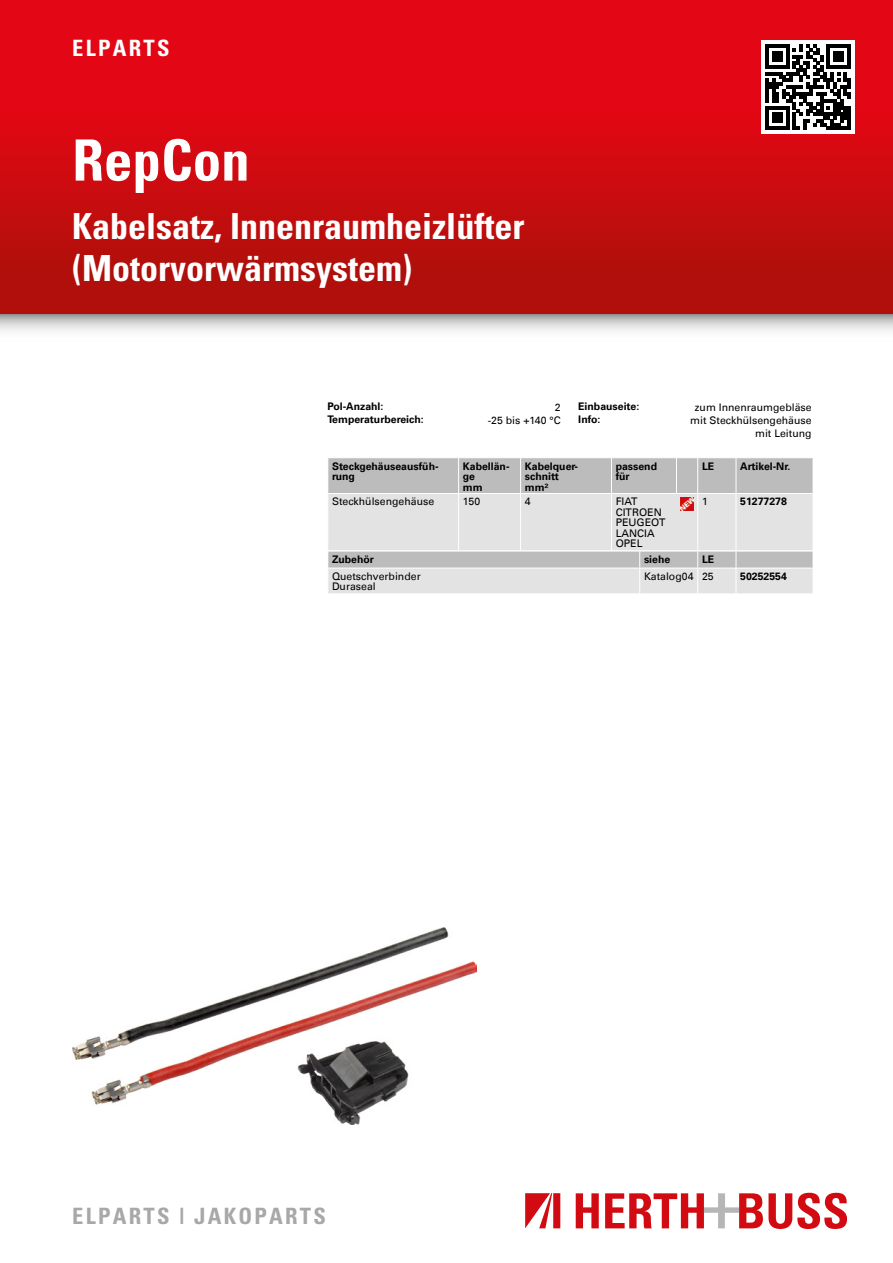
<style>
.page{position:relative;width:893px;height:1263px;background:#fff}
.page>*{position:absolute;margin:0;border:0;box-sizing:border-box;transform-origin:0 0}
.t1{font:700 condensed 57px "Univers";color:#fff}
.t2{font:700 condensed 36px/42px "Univers";color:#fff}
.t3{font:700 condensed 22.5px "Univers";letter-spacing:.1em;color:#a8a8a7}
.t4{font:700 condensed 22.5px "Univers";letter-spacing:.1em;color:#fff}
.t5{font:700 10.5px/10.5px "Univers Com 65";color:#000}
.t6{font:10.5px/10.5px "Univers Com 55 Roman";color:#000}
</style>
<div class="page">
<img style="left:0;top:0;width:893px;height:331px">
<div style="left:761px;top:40px;width:94px;height:94px;background:#fff"></div>
<svg style="left:765px;top:45px;width:85px;height:85px"></svg>
<img style="left:72px;top:927px;width:404px;height:197px">
<svg style="left:576px;top:1193px;width:23px;height:35px"></svg>
<svg style="left:605px;top:1193px;width:242px;height:36px"></svg>
<svg style="left:525px;top:1193px;width:35px;height:35px"></svg>
<svg style="left:328px;top:458px;width:484px;height:135px;background:#d5d5d5"></svg>
<h3 class="t4" style="left:72px;top:34px;width:99px">ELPARTS</h3>
<h1 class="t1" style="left:72px;top:125px;width:179px">RepCon</h1>
<h2 class="t2" style="left:72px;top:205px;width:454px">Kabelsatz, Innenraumheizlüfter (Motorvorwärmsystem)</h2>
<p class="t5" style="left:327px;top:401px;width:57px">Pol-Anzahl:</p>
<p class="t6" style="left:555px;top:402px;width:7px">2</p>
<p class="t5" style="left:327px;top:414px;width:98px">Temperaturbereich:</p>
<p class="t6" style="left:488px;top:415px;width:74px">-25 bis +140 °C</p>
<p class="t5" style="left:578px;top:401px;width:62px">Einbauseite:</p>
<p class="t6" style="left:695px;top:402px;width:118px">zum Innenraumgebläse</p>
<p class="t5" style="left:578px;top:414px;width:24px">Info:</p>
<p class="t6" style="left:690px;top:413px;width:123px;line-height:13.5px;text-align:right">mit Steckhülsengehäuse mit Leitung</p>
<p class="t5" style="left:332px;top:461px;width:108px">Steckgehäuseausfüh&shy;rung</p>
<p class="t5" style="left:463px;top:461px;width:48px">Kabellän&shy;ge<br>mm</p>
<p class="t5" style="left:525px;top:461px;width:55px">Kabelquer&shy;schnitt mm²</p>
<p class="t5" style="left:616px;top:461px;width:43px">passend für</p>
<p class="t5" style="left:702px;top:461px;width:14px">LE</p>
<p class="t5" style="left:740px;top:461px;width:52px">Artikel-Nr.</p>
<p class="t6" style="left:332px;top:496px;width:104px">Steckhülsengehäuse</p>
<p class="t6" style="left:463px;top:496px;width:19px">150</p>
<p class="t6" style="left:525px;top:496px;width:7px">4</p>
<p class="t6" style="left:616px;top:496px;width:51px">FIAT<br>CITROEN<br>PEUGEOT<br>LANCIA<br>OPEL</p>
<p class="t6" style="left:702px;top:496px;width:7px">1</p>
<p class="t5" style="left:740px;top:496px;width:48px">51277278</p>
<p class="t5" style="left:332px;top:554px;width:44px">Zubehör</p>
<p class="t5" style="left:644px;top:554px;width:28px">siehe</p>
<p class="t5" style="left:702px;top:554px;width:14px">LE</p>
<p class="t6" style="left:332px;top:571px;width:90px">Quetschverbinder<br>Duraseal</p>
<p class="t6" style="left:644px;top:571px;width:71px">Katalog04 25</p>
<p class="t5" style="left:740px;top:571px;width:48px">50252554</p>
<h3 class="t3" style="left:72px;top:1202px;width:255px">ELPARTS | JAKOPARTS</h3>
</div>
